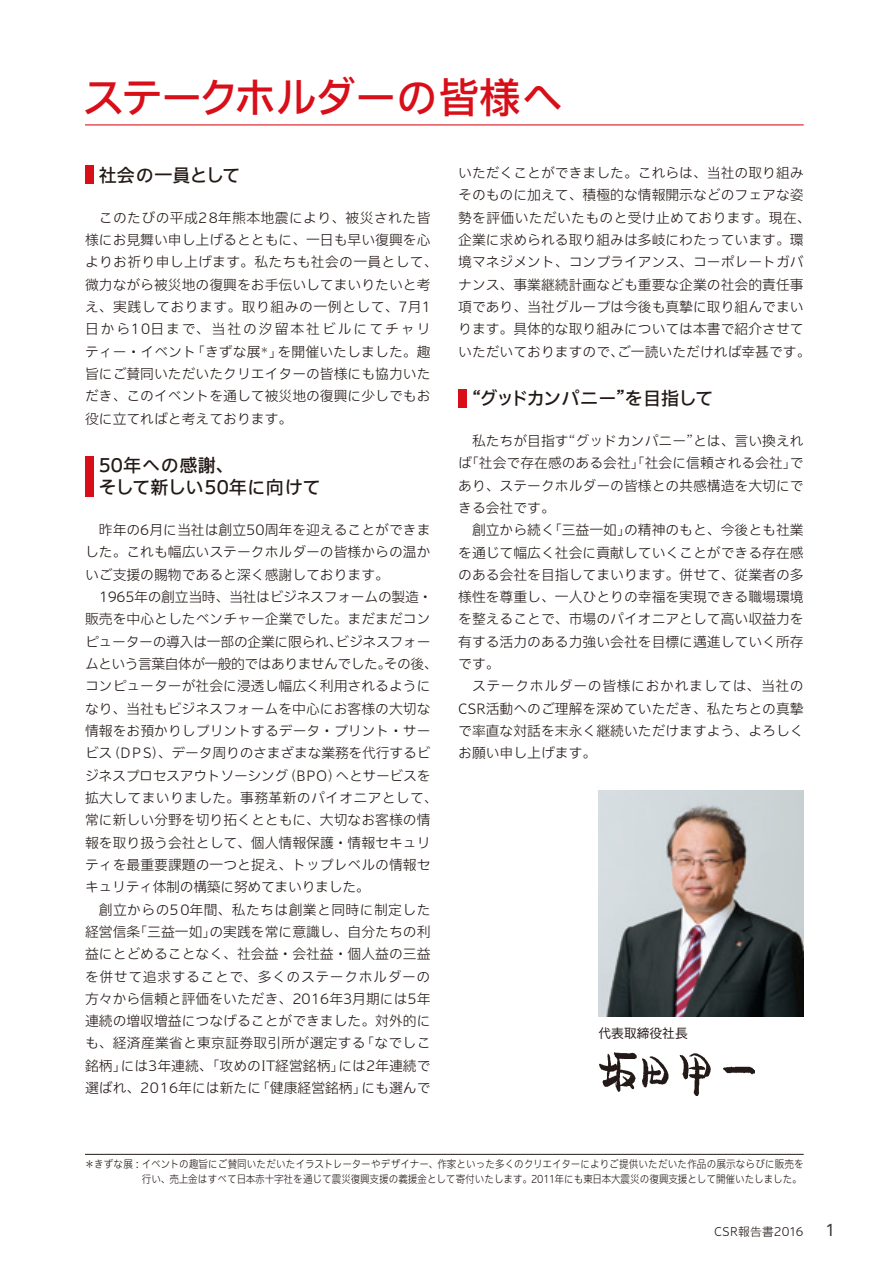
<style>
.page{position:relative;width:893px;height:1263px;background:#fff}
.page>*{position:absolute;margin:0;border:0;box-sizing:border-box;transform-origin:0 0}
.t1{font:500 41.4px "Iwa UCDA Goth Std";letter-spacing:-.015em;color:#d80e19}
.t2{font:500 18px/22.4px "Iwa UCDA Goth Std";color:#231916}
.t3{font:500 18px "Iwa UCDA Goth Std";letter-spacing:-.08em;color:#231916}
.t4{font:100 15.9px "Iwa UCDA Goth Std";color:#3f3b3a}
.t5{font:300 13.8px/22.4px "Iwa UCDA Goth Std";color:#231916}
.t6{font:300 13.8px/22.4px "Iwa UCDA Goth Std";letter-spacing:-.02em;color:#231916;text-align:right}
.t7{font:300 13.8px/22.4px "Iwa UCDA Goth Std";letter-spacing:.03em;color:#231916;text-align:right}
.t8{font:300 13.8px "Iwa UCDA Goth Std";letter-spacing:.025em;color:#231916}
.t9{font:300 13.8px/22.4px "Iwa UCDA Goth Std";letter-spacing:-.04em;color:#231916}
.t10{font:300 13.8px "Iwa UCDA Goth Std";letter-spacing:.04em;color:#231916}
.t11{font:300 13.8px "Iwa UCDA Goth Std";letter-spacing:.045em;color:#231916}
.t12{font:300 13.8px "Iwa UCDA Goth Std";letter-spacing:.14em;color:#231916}
.t13{font:100 12.75px "Iwa UCDA Goth Std";color:#231916}
.t14{font:300 11.7px "Iwa UCDA Goth Std";letter-spacing:.02em;color:#231916}
.t15{font:300 10.65px/14.9px "Iwa UCDA Goth Std";letter-spacing:.005em;color:#231916;text-align:right;scale:.9 1}
.t16{font:300 8.1px "Iwa UCDA Goth Std";color:#231916}
.s1{font-size:13.8px}
</style>
<div class="page">
<img style="left:598px;top:791px;width:206px;height:225px">
<img style="left:599px;top:1052px;width:155px;height:43px">
<div style="left:458px;top:389px;width:9px;height:18px;background:#d80e19"></div>
<div style="left:85px;top:456px;width:9px;height:40px;background:#d80e19"></div>
<div style="left:85px;top:166px;width:9px;height:18px;background:#d80e19"></div>
<hr style="left:85px;top:124px;width:719px;height:1px;background:#d80e19">
<hr style="left:85px;top:1154px;width:719px;height:1px;background:#231916">
<h1 class="t1" style="left:83px;top:67px;width:482px">ステークホルダーの皆様へ</h1>
<h2 class="t2" style="left:99px;top:163px;width:143px">社会の一員として</h2>
<p class="t7" style="left:99px;top:205px;width:333px">このたびの平成28年熊本地震により、被災された皆</p>
<p class="t5" style="left:85px;top:228px;width:347px">様にお見舞い申し上げるとともに、一日も早い復興を心</p>
<p class="t8" style="left:85px;top:252px;width:354px">よりお祈り申し上げます。私たちも社会の一員として、</p>
<p class="t5" style="left:85px;top:272px;width:347px">微力ながら被災地の復興をお手伝いしてまいりたいと考</p>
<p class="t10" style="left:85px;top:297px;width:347px">え、実践しております。取り組みの一例として、7月1</p>
<p class="t12" style="left:85px;top:319px;width:347px">日から10日まで、当社の汐留本社ビルにてチャリ</p>
<p class="t5" style="left:278px;top:339px;width:155px">を開催いたしました。趣</p>
<p class="t5" style="left:191px;top:339px;width:71px">「きずな展</p>
<p class="t5" style="left:85px;top:339px;width:347px">ティー・イベント<br>旨にご賛同いただいたクリエイターの皆様にも協力いただき、このイベントを通して被災地の復興に少しでもお役に立てればと考えております。</p>
<p class="t16" style="left:261px;top:344px;width:23px">＊<span class="s1">」</span></p>
<h2 class="t2" style="left:98px;top:453px;width:224px">50年への感謝、<br>そして新しい50年に向けて</h2>
<p class="t5" style="left:85px;top:518px;width:347px;text-align:justify;text-indent:14px">昨年の6月に当社は創立50周年を迎えることができました。これも幅広いステークホルダーの皆様からの温かいご支援の賜物であると深く感謝しております。</p>
<p class="t6" style="left:85px;top:585px;width:349px">1965年の創立当時、当社はビジネスフォームの製造・販売を中心としたベンチャー企業でした。まだまだコンビジネスフォー</p>
<p class="t9" style="left:85px;top:629px;width:354px">ピューターの導入は一部の企業に限られ、<br>ムという言葉自体が一般的ではありませんでしたその後、</p>
<p class="t5" style="left:377px;top:652px;width:15px">。</p>
<p class="t5" style="left:85px;top:674px;width:347px">コンピューターが社会に浸透し幅広く利用されるように</p>
<p class="t5" style="left:85px;top:696px;width:347px">なり、当社もビジネスフォームを中心にお客様の大切な</p>
<p class="t5" style="left:85px;top:719px;width:347px">情報をお預かりしプリントするデータ・プリント・サー</p>
<p class="t5" style="left:107px;top:741px;width:325px">（DPS）、データ周りのさまざまな業務を代行するビ</p>
<p class="t5" style="left:85px;top:741px;width:29px">ビス</p>
<p class="t5" style="left:85px;top:763px;width:354px">ジネスプロセスアウトソーシング<br>拡大してまいりました。事務革新のパイオニアとして、常に新しい分野を切り拓くとともに、大切なお客様の情報を取り扱う会社として、個人情報保護・情報セキュリティを最重要課題の一つと捉え、トップレベルの情報セキュリティ体制の構築に努めてまいりました。</p>
<p class="t7" style="left:99px;top:897px;width:333px">創立からの50年間、私たちは創業と同時に制定したの実践を常に意識し、自分たちの利</p>
<p class="t6" style="left:335px;top:763px;width:97px">へとサービスを</p>
<p class="t5" style="left:283px;top:763px;width:59px">（BPO）</p>
<p class="t5" style="left:85px;top:920px;width:57px">経営信条</p>
<p class="t5" style="left:85px;top:942px;width:347px">益にとどめることなく、社会益・会社益・個人益の三益</p>
<p class="t11" style="left:85px;top:966px;width:347px">を併せて追求することで、多くのステークホルダーの</p>
<p class="t5" style="left:85px;top:987px;width:347px">方々から信頼と評価をいただき、2016年3月期には5年</p>
<p class="t5" style="left:85px;top:1009px;width:347px">連続の増収増益につなげることができました。対外的に</p>
<p class="t5" style="left:360px;top:1031px;width:72px">「なでしこ</p>
<p class="t5" style="left:133px;top:920px;width:84px">「三益一如」</p>
<p class="t5" style="left:338px;top:1031px;width:94px;text-indent:-253px">も、経済産業省と東京証券取引所が選定する<br>には2年連続で</p>
<p class="t5" style="left:121px;top:1053px;width:225px">には3年連続、「攻めのIT経営銘柄」</p>
<p class="t5" style="left:85px;top:1053px;width:43px">銘柄」</p>
<p class="t5" style="left:85px;top:1076px;width:178px">選ばれ、2016年には新たに</p>
<p class="t5" style="left:256px;top:1076px;width:112px">「健康経営銘柄」</p>
<p class="t5" style="left:361px;top:1076px;width:71px">にも選んで</p>
<p class="t5" style="left:458px;top:161px;width:347px">いただくことができました。これらは、当社の取り組み</p>
<p class="t5" style="left:458px;top:183px;width:347px">そのものに加えて、積極的な情報開示などのフェアな姿</p>
<p class="t8" style="left:458px;top:208px;width:354px">勢を評価いただいたものと受け止めております。現在、</p>
<p class="t5" style="left:458px;top:228px;width:347px">企業に求められる取り組みは多岐にわたっています。環</p>
<p class="t5" style="left:458px;top:250px;width:347px">境マネジメント、コンプライアンス、コーポレートガバ</p>
<p class="t5" style="left:458px;top:272px;width:347px">ナンス、事業継続計画なども重要な企業の社会的責任事</p>
<p class="t5" style="left:458px;top:295px;width:347px">項であり、当社グループは今後も真摯に取り組んでまい</p>
<p class="t5" style="left:458px;top:317px;width:347px">ります。具体的な取り組みについては本書で紹介させて</p>
<p class="t5" style="left:617px;top:339px;width:195px">ご一読いただければ幸甚です。</p>
<p class="t5" style="left:458px;top:339px;width:167px">いただいておりますので、</p>
<h2 class="t3" style="left:463px;top:385px;width:172px">“グッドカンパニー”</h2>
<h2 class="t2" style="left:625px;top:386px;width:90px">を目指して</h2>
<p class="t5" style="left:562px;top:429px;width:140px">“グッドカンパニー”</p>
<p class="t5" style="left:472px;top:429px;width:98px">私たちが目指す</p>
<p class="t5" style="left:458px;top:451px;width:347px">「ば社会で存在感のある会社」「社会に信頼される会社で」</p>
<p class="t5" style="left:458px;top:473px;width:347px">あり、ステークホルダーの皆様との共感構造を大切にで</p>
<p class="t5" style="left:458px;top:496px;width:98px">きる会社です。</p>
<p class="t5" style="left:624px;top:518px;width:181px">の精神のもと、今後とも社業</p>
<p class="t5" style="left:693px;top:429px;width:112px">とは、言い換えれ</p>
<p class="t5" style="left:458px;top:518px;width:347px;text-indent:14px">創立から続く<br>を通じて幅広く社会に貢献していくことができる存在感のある会社を目指してまいります。併せて、従業者の多様性を尊重し、一人ひとりの幸福を実現できる職場環境を整えることで、市場のパイオニアとして高い収益力を有する活力のある力強い会社を目標に邁進していく所存です。</p>
<p class="t5" style="left:458px;top:674px;width:347px;text-align:justify;text-indent:14px">ステークホルダーの皆様におかれましては、当社のCSR活動へのご理解を深めていただき、私たちとの真摯で率直な対話を末永く継続いただけますよう、よろしくお願い申し上げます。</p>
<p class="t5" style="left:548px;top:518px;width:84px">「三益一如」</p>
<p class="t13" style="left:598px;top:1024px;width:91px">代表取締役社長</p>
<p class="t15" style="left:85px;top:1156px;width:801px">＊きずな展 : イベントの趣旨にご賛同いただいたイラストレーターやデザイナー、作家といった多くのクリエイターによりご提供いただいた作品の展示ならびに販売を行い、売上金はすべて日本赤十字社を通じて震災復興支援の義援金として寄付いたします。2011年にも東日本大震災の復興支援として開催いたしました。</p>
<p class="t14" style="left:714px;top:1223px;width:91px">CSR報告書2016</p>
<p class="t4" style="left:825px;top:1218px;width:12px">1</p>
</div>
